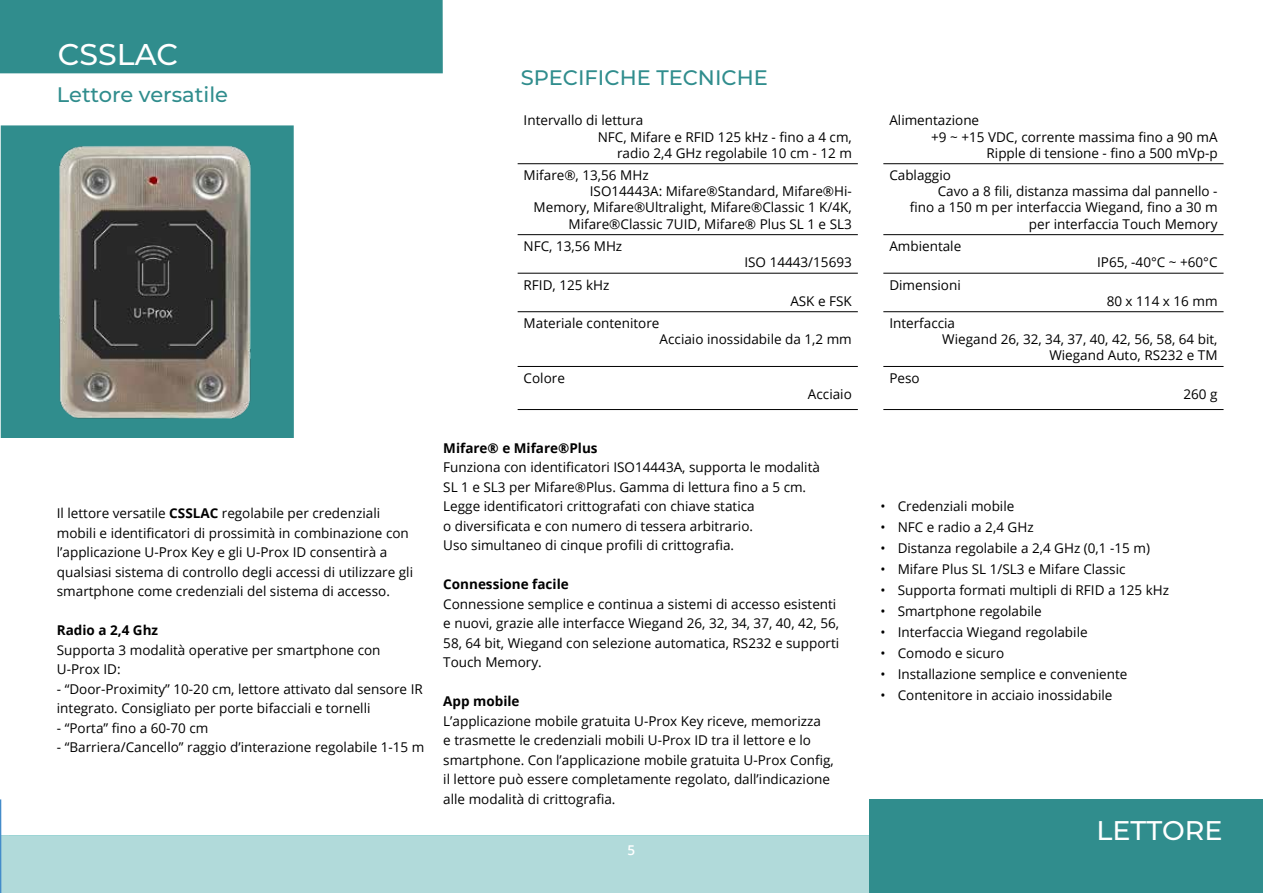
<style>
.page{position:relative;width:1263px;height:893px;background:#fff}
.page>*{position:absolute;margin:0;border:0;box-sizing:border-box;transform-origin:0 0}
.t1{font:500 30px "Montserrat";color:#fff}
.t2{font:500 27px "Montserrat";color:#fff}
.t3{font:500 21px "Montserrat";color:#308d8d}
.t4{font:13.5px/19.5px "Open Sans";color:#010101}
.t5{font:13.5px "Open Sans";color:#000}
.t6{font:700 13.5px "Open Sans";color:#010101}
.t7{font:600 13.5px "Open Sans";color:#fff}
.s1{font-weight:700}
</style>
<div class="page">
<div style="left:10px;top:835px;width:860px;height:58px;background:#b1dada"></div>
<svg style="left:1px;top:835px;width:9px;height:58px"></svg>
<hr style="left:0;top:799px;width:1px;height:94px;background:#448cca">
<div style="left:0;top:0;width:443px;height:73px;background:#308d8d"></div>
<div style="left:870px;top:799px;width:393px;height:94px;background:#308d8d"></div>
<div style="left:1px;top:125px;width:293px;height:313px;background:#308d8d"></div>
<hr style="left:518px;top:163px;width:340px;height:1px;background:#000">
<hr style="left:883px;top:163px;width:340px;height:1px;background:#000">
<hr style="left:518px;top:234px;width:340px;height:1px;background:#000">
<hr style="left:883px;top:234px;width:340px;height:1px;background:#000">
<hr style="left:518px;top:273px;width:340px;height:1px;background:#000">
<hr style="left:883px;top:273px;width:340px;height:1px;background:#000">
<hr style="left:518px;top:311px;width:340px;height:1px;background:#000">
<hr style="left:883px;top:311px;width:340px;height:1px;background:#000">
<hr style="left:518px;top:366px;width:340px;height:1px;background:#000">
<hr style="left:883px;top:366px;width:340px;height:1px;background:#000">
<hr style="left:883px;top:409px;width:340px;height:1px;background:#000">
<hr style="left:518px;top:409px;width:340px;height:1px;background:#000">
<img style="left:59px;top:145px;width:192px;height:274px">
<h1 class="t1" style="left:58px;top:33px;width:122px">CSSLAC</h1>
<h3 class="t3" style="left:57px;top:80px;width:173px">Lettore versatile</h3>
<p class="t4" style="left:57px;top:503px;width:358px">Il lettore versatile <span class="s1">CSSLAC</span> regolabile per credenziali mobili e identificatori di prossimità in combinazione con l’applicazione U-Prox Key e gli U-Prox ID consentirà a qualsiasi sistema di controllo degli accessi di utilizzare gli smartphone come credenziali del sistema di accesso.</p>
<p class="t6" style="left:57px;top:621px;width:103px">Radio a 2,4 Ghz</p>
<p class="t4" style="left:57px;top:640px;width:325px">Supporta 3 modalità operative per smartphone con<br>U-Prox ID:</p>
<p class="t4" style="left:57px;top:679px;width:367px">- “Door-Proximity” 10-20 cm, lettore attivato dal sensore IR integrato. Consigliato per porte bifacciali e tornelli</p>
<p class="t4" style="left:57px;top:718px;width:153px">- “Porta” fino a 60-70 cm</p>
<p class="t4" style="left:57px;top:737px;width:369px">- “Barriera/Cancello” raggio d’interazione regolabile 1-15 m</p>
<h3 class="t3" style="left:521px;top:63px;width:248px">SPECIFICHE TECNICHE</h3>
<p class="t5" style="left:524px;top:111px;width:121px">Intervallo di lettura</p>
<p class="t5" style="left:598px;top:127px;width:256px">NFC, Mifare e RFID 125 kHz - fino a 4 cm,</p>
<p class="t5" style="left:617px;top:144px;width:236px">radio 2,4 GHz regolabile 10 cm - 12 m</p>
<p class="t5" style="left:524px;top:166px;width:126px">Mifare®, 13,56 MHz</p>
<p class="t5" style="left:590px;top:182px;width:264px">ISO14443A: Mifare®Standard, Mifare®Hi-</p>
<p class="t5" style="left:534px;top:198px;width:320px">Memory, Mifare®Ultralight, Mifare®Classic 1 K/4K,</p>
<p class="t5" style="left:568px;top:214px;width:285px">Mifare®Classic 7UID, Mifare® Plus SL 1 e SL3</p>
<p class="t5" style="left:524px;top:237px;width:100px">NFC, 13,56 MHz</p>
<p class="t5" style="left:524px;top:275px;width:87px">RFID, 125 kHz</p>
<p class="t5" style="left:524px;top:314px;width:137px">Materiale contenitore</p>
<p class="t5" style="left:744px;top:253px;width:109px">ISO 14443/15693</p>
<p class="t5" style="left:790px;top:292px;width:63px">ASK e FSK</p>
<p class="t5" style="left:524px;top:369px;width:43px">Colore</p>
<p class="t5" style="left:660px;top:330px;width:194px">Acciaio inossidabile da 1,2 mm</p>
<p class="t5" style="left:808px;top:385px;width:45px">Acciaio</p>
<p class="t6" style="left:443px;top:439px;width:156px">Mifare® e Mifare®Plus</p>
<p class="t4" style="left:443px;top:457px;width:378px">Funziona con identificatori ISO14443A, supporta le modalità SL 1 e SL3 per Mifare®Plus. Gamma di lettura fino a 5 cm.<br>Legge identificatori crittografati con chiave statica<br>o diversificata e con numero di tessera arbitrario.<br>Uso simultaneo di cinque profili di crittografia.</p>
<p class="t6" style="left:443px;top:575px;width:127px">Connessione facile</p>
<p class="t4" style="left:443px;top:594px;width:397px">Connessione semplice e continua a sistemi di accesso esistenti e nuovi, grazie alle interfacce Wiegand 26, 32, 34, 37, 40, 42, 56, 58, 64 bit, Wiegand con selezione automatica, RS232 e supporti Touch Memory.</p>
<p class="t6" style="left:443px;top:692px;width:78px">App mobile</p>
<p class="t4" style="left:443px;top:711px;width:392px">L’applicazione mobile gratuita U-Prox Key riceve, memorizza<br>e trasmette le credenziali mobili U-Prox ID tra il lettore e lo smartphone. Con l’applicazione mobile gratuita U-Prox Config, il lettore può essere completamente regolato, dall’indicazione alle modalità di crittografia.</p>
<p class="t7" style="left:628px;top:841px;width:9px">5</p>
<p class="t5" style="left:889px;top:111px;width:91px">Alimentazione</p>
<p class="t5" style="left:931px;top:127px;width:288px">+9 ~ +15 VDC, corrente massima fino a 90 mA</p>
<p class="t5" style="left:986px;top:144px;width:232px">Ripple di tensione - fino a 500 mVp-p</p>
<p class="t5" style="left:889px;top:166px;width:63px">Cablaggio</p>
<p class="t5" style="left:938px;top:182px;width:281px">Cavo a 8 fili, distanza massima dal pannello -</p>
<p class="t5" style="left:910px;top:198px;width:309px">fino a 150 m per interfaccia Wiegand, fino a 30 m</p>
<p class="t5" style="left:1029px;top:214px;width:190px">per interfaccia Touch Memory</p>
<p class="t5" style="left:889px;top:237px;width:73px">Ambientale</p>
<p class="t5" style="left:889px;top:275px;width:73px">Dimensioni</p>
<p class="t5" style="left:1097px;top:253px;width:122px">IP65, -40°C ~ +60°C</p>
<p class="t5" style="left:1107px;top:292px;width:112px">80 x 114 x 16 mm</p>
<p class="t5" style="left:889px;top:314px;width:67px">Interfaccia</p>
<p class="t5" style="left:942px;top:330px;width:277px">Wiegand 26, 32, 34, 37, 40, 42, 56, 58, 64 bit,</p>
<p class="t5" style="left:1049px;top:346px;width:170px">Wiegand Auto, RS232 e TM</p>
<p class="t5" style="left:889px;top:369px;width:32px">Peso</p>
<p class="t5" style="left:1183px;top:385px;width:36px">260 g</p>
<p class="t4" style="left:880px;top:496px;width:135px">• Credenziali mobile</p>
<p class="t4" style="left:880px;top:517px;width:155px">• NFC e radio a 2,4 GHz</p>
<p class="t4" style="left:880px;top:538px;width:271px">• Distanza regolabile a 2,4 GHz (0,1 -15 m)</p>
<p class="t4" style="left:880px;top:559px;width:247px">• Mifare Plus SL 1/SL3 e Mifare Classic</p>
<p class="t4" style="left:880px;top:580px;width:290px">• Supporta formati multipli di RFID a 125 kHz</p>
<p class="t4" style="left:880px;top:601px;width:163px">• Smartphone regolabile</p>
<p class="t4" style="left:880px;top:622px;width:209px">• Interfaccia Wiegand regolabile</p>
<p class="t4" style="left:880px;top:643px;width:125px">• Comodo e sicuro</p>
<p class="t4" style="left:880px;top:664px;width:248px">• Installazione semplice e conveniente</p>
<p class="t4" style="left:880px;top:685px;width:233px">• Contenitore in acciaio inossidabile</p>
<h2 class="t2" style="left:1096px;top:811px;width:128px">LETTORE</h2>
</div>
